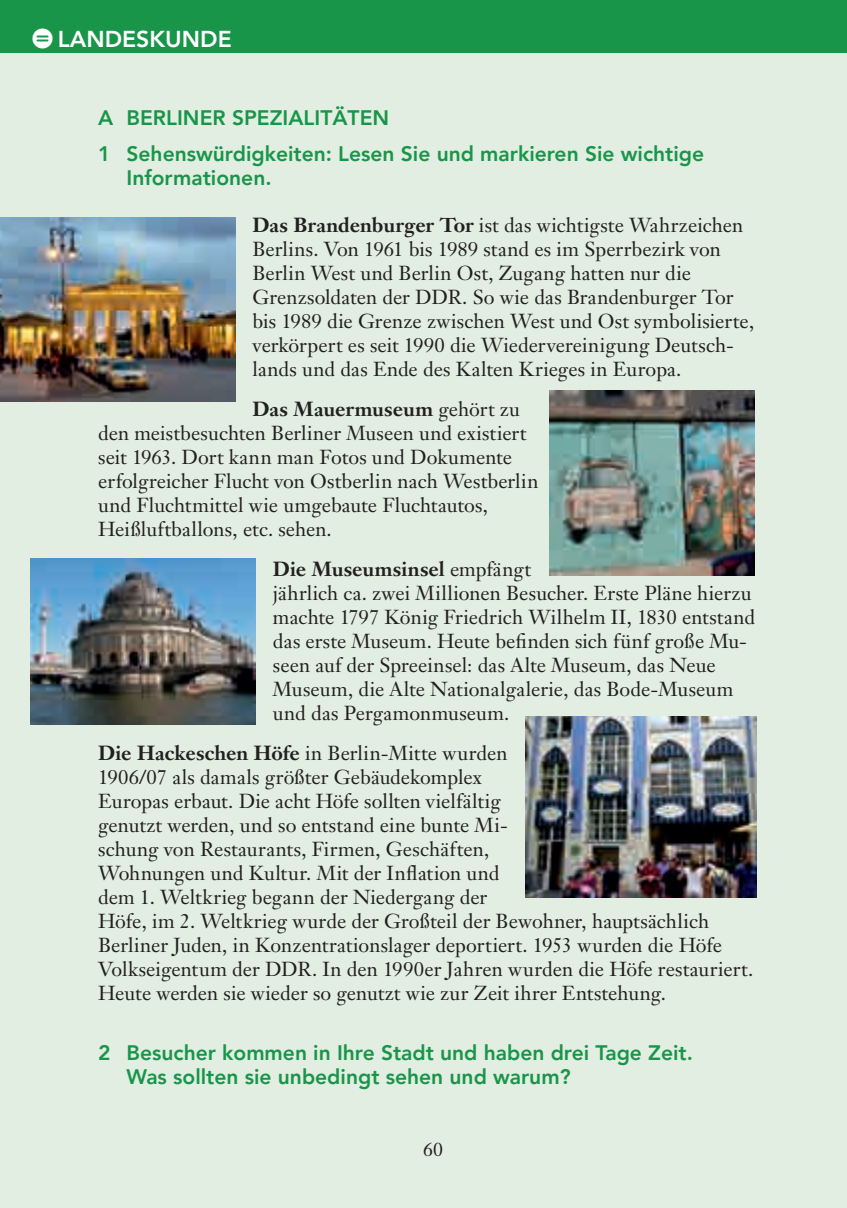
<style>
.page{position:relative;width:847px;height:1208px;background:#fff}
.page>*{position:absolute;margin:0;border:0;box-sizing:border-box;transform-origin:0 0}
.t1{font:800 23px "Avenir";color:#fff}
.t2{font:800 21px/36px "Avenir";color:#19954a}
.t3{font:20px/24px "Janson Text";letter-spacing:.005em;color:#231f20}
.t4{font:19px "Janson Text";color:#231f20}
.s1{font-family:"Button Bonus Circle Negative";font-weight:400;font-size:25px}
.s2{font-weight:700}
</style>
<div class="page">
<div style="left:0;top:41px;width:846px;height:1167px;background:#e1eee1"></div>
<div style="left:0;top:0;width:846px;height:53px;background:#19954a"></div>
<img style="left:0;top:217px;width:235px;height:185px">
<img style="left:30px;top:559px;width:226px;height:165px">
<img style="left:549px;top:390px;width:205px;height:186px">
<img style="left:526px;top:716px;width:230px;height:181px">
<p class="t1" style="left:30px;top:25px;width:203px"><span class="s1">a</span>LANDESKUNDE</p>
<p class="t2" style="left:98px;top:100px;width:607px">A BERLINER SPEZIALITÄTEN<br>1 Sehenswürdigkeiten: Lesen Sie und markieren Sie wichtige</p>
<p class="t2" style="left:126px;top:160px;width:147px">Informationen.</p>
<p class="t3" style="left:252px;top:215px;width:503px"><span class="s2">Das Brandenburger Tor</span> ist das wichtigste Wahrzeichen Berlins. Von 1961 bis 1989 stand es im Sperrbezirk von Berlin West und Berlin Ost, Zugang hatten nur die Grenzsoldaten der DDR. So wie das Brandenburger Tor bis 1989 die Grenze zwischen West und Ost symbolisierte, verkörpert es seit 1990 die Wiedervereinigung Deutsch&shy;lands und das Ende des Kalten Krieges in Europa.</p>
<p class="t3" style="left:98px;top:399px;width:441px;text-indent:154px"><span class="s2">Das Mauermuseum</span> gehört zu den meistbesuchten Berliner Museen und existiert seit 1963. Dort kann man Fotos und Dokumente erfolgreicher Flucht von Ostberlin nach Westberlin und Fluchtmittel wie umgebaute Fluchtautos, Heißluftballons, etc. sehen.</p>
<p class="t3" style="left:273px;top:559px;width:483px"><span class="s2">Die Museumsinsel</span> empfängt<br>jährlich ca. zwei Millionen Besucher. Erste Pläne hierzu machte 1797 König Friedrich Wilhelm II, 1830 entstand das erste Museum. Heute befinden sich fünf große Mu&shy;seen auf der Spreeinsel: das Alte Museum, das Neue Museum, die Alte Nationalgalerie, das Bode-Museum und das Pergamonmuseum.</p>
<p class="t3" style="left:98px;top:743px;width:656px"><span class="s2">Die Hackeschen Höfe</span> in Berlin-Mitte wurden<br>1906/07 als damals größter Gebäudekomplex<br>Europas erbaut. Die acht Höfe sollten vielfältig<br>genutzt werden, und so entstand eine bunte Mi-<br>schung von Restaurants, Firmen, Geschäften,<br>Wohnungen und Kultur. Mit der Inflation und<br>dem 1. Weltkrieg begann der Niedergang der<br>Höfe, im 2. Weltkrieg wurde der Großteil der Bewohner, hauptsächlich Berliner Juden, in Konzentrationslager deportiert. 1953 wurden die Höfe Volkseigentum der DDR. In den 1990er Jahren wurden die Höfe restauriert.<br>Heute werden sie wieder so genutzt wie zur Zeit ihrer Entstehung.</p>
<p class="t2" style="left:126px;top:1041px;width:568px;line-height:24px;text-indent:-28px">2 Besucher kommen in Ihre Stadt und haben drei Tage Zeit.<br>Was sollten sie unbedingt sehen und warum?</p>
<p class="t4" style="left:423px;top:1141px;width:21px">60</p>
</div>
